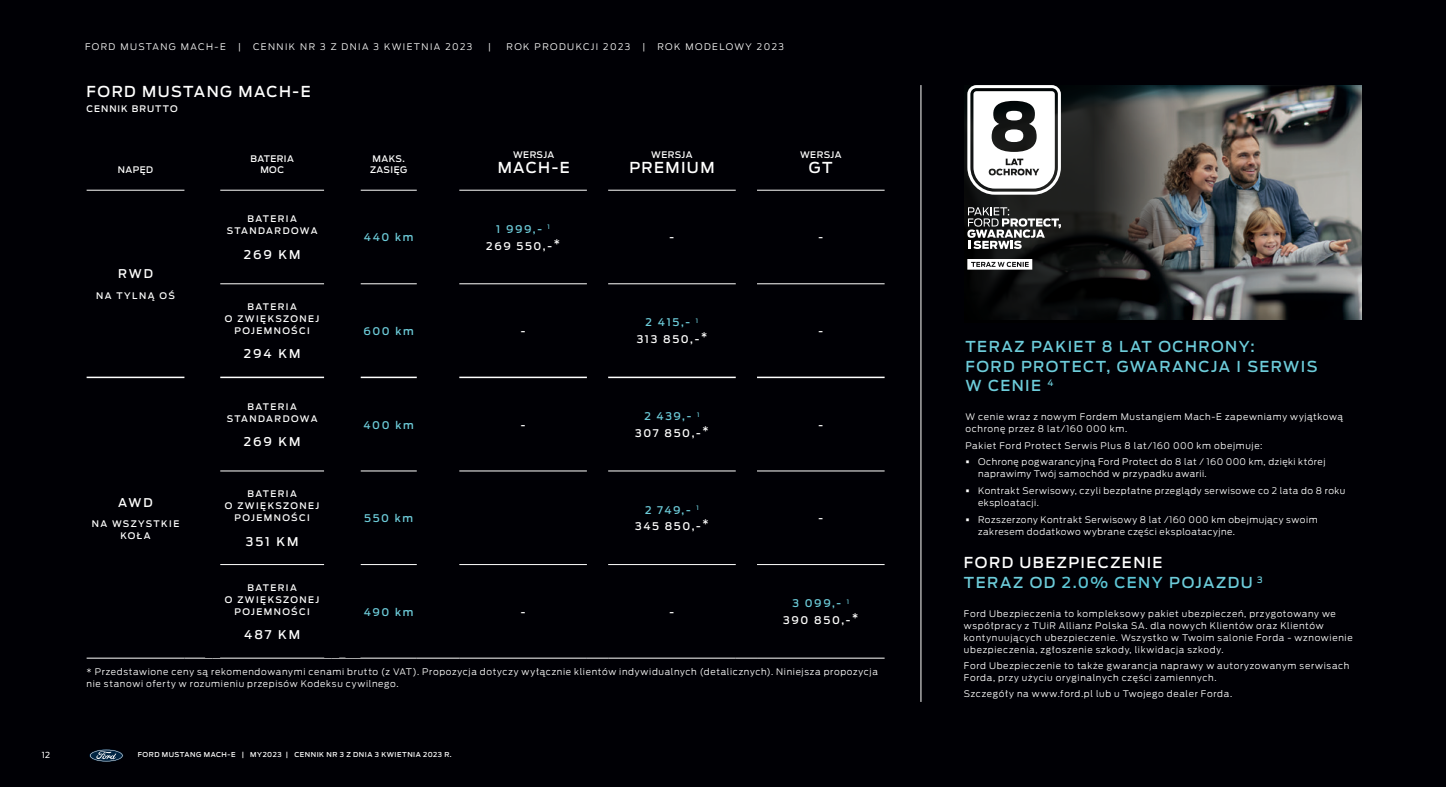
<style>
.page{position:relative;width:1446px;height:787px;background:#000005}
.page>*{position:absolute;margin:0;border:0;box-sizing:border-box;transform-origin:0 0}
.t1{font:500 15px/19.2px "Ford Antenna";letter-spacing:.095em;color:#fff}
.t2{font:500 15px/19.5px "Ford Antenna";letter-spacing:.095em;color:#6dccda}
.t3{font:500 12px "Ford Antenna";letter-spacing:.16em;color:#fff}
.t4{font:500 10.5px/16.8px "Ford Antenna";letter-spacing:.16em;color:#fff;text-align:center}
.t5{font:500 10.5px "Ford Antenna";letter-spacing:.16em;color:#6dccda}
.t6{font:300 9px/12px "Ford Antenna";letter-spacing:.07em;color:#fff}
.t7{font:500 9px/12px "Ford Antenna";letter-spacing:.15em;color:#fff;text-align:center}
.t8{font:300 9px/12px "Ford Antenna";letter-spacing:.05em;color:#fff}
.t9{font:300 9px "Ford Antenna";letter-spacing:.16em;color:#fff}
.t10{font:500 9px "Ford Antenna";letter-spacing:.11em;color:#fff}
.t11{font:500 9px/10.8px "Ford Antenna";letter-spacing:.045em;color:#fff}
.t12{font:500 9px/10.8px "Ford Antenna";letter-spacing:.05em;color:#fff;text-align:center}
.t13{font:8.25px "Ford Antenna";color:#fff}
.t14{font:500 6.75px "Ford Antenna";letter-spacing:.07em;color:#fff}
.s1{color:#6dccda}
.s2{font-weight:900;font-size:10.5px}
.s3{color:#5dc7d7}
</style>
<div class="page">
<svg style="left:89px;top:749px;width:34px;height:13px"></svg>
<svg style="left:90px;top:749px;width:33px;height:12px"></svg>
<img style="left:1204px;top:85px;width:157px;height:234px">
<svg style="left:964px;top:85px;width:240px;height:235px"></svg>
<hr style="left:920px;top:85px;width:1px;height:617px;background:#fff">
<svg style="left:87px;top:189px;width:97px;height:469px"></svg>
<hr style="left:87px;top:190px;width:97px;height:1px;background:#fff">
<hr style="left:220px;top:190px;width:104px;height:1px;background:#fff">
<hr style="left:360px;top:190px;width:57px;height:1px;background:#fff">
<hr style="left:220px;top:283px;width:104px;height:1px;background:#fff">
<hr style="left:360px;top:283px;width:57px;height:1px;background:#fff">
<hr style="left:459px;top:283px;width:128px;height:1px;background:#fff">
<hr style="left:608px;top:283px;width:128px;height:1px;background:#fff">
<hr style="left:757px;top:283px;width:127px;height:1px;background:#fff">
<hr style="left:220px;top:470px;width:104px;height:1px;background:#fff">
<hr style="left:360px;top:470px;width:57px;height:1px;background:#fff">
<hr style="left:459px;top:470px;width:128px;height:1px;background:#fff">
<hr style="left:608px;top:470px;width:128px;height:1px;background:#fff">
<hr style="left:757px;top:470px;width:127px;height:1px;background:#fff">
<hr style="left:220px;top:564px;width:104px;height:1px;background:#fff">
<hr style="left:360px;top:564px;width:57px;height:1px;background:#fff">
<hr style="left:459px;top:564px;width:128px;height:1px;background:#fff">
<hr style="left:608px;top:564px;width:128px;height:1px;background:#fff">
<hr style="left:757px;top:564px;width:127px;height:1px;background:#fff">
<hr style="left:459px;top:190px;width:128px;height:1px;background:#fff">
<hr style="left:608px;top:190px;width:128px;height:1px;background:#fff">
<hr style="left:757px;top:190px;width:127px;height:1px;background:#fff">
<hr style="left:87px;top:376px;width:97px;height:2px;background:#fff">
<hr style="left:220px;top:376px;width:104px;height:2px;background:#fff">
<hr style="left:360px;top:376px;width:57px;height:2px;background:#fff">
<hr style="left:459px;top:376px;width:128px;height:2px;background:#fff">
<hr style="left:608px;top:376px;width:128px;height:2px;background:#fff">
<hr style="left:757px;top:376px;width:127px;height:2px;background:#fff">
<hr style="left:87px;top:658px;width:97px;height:1px;background:#fff">
<svg style="left:184px;top:658px;width:29px;height:1px"></svg>
<hr style="left:213px;top:658px;width:119px;height:1px;background:#fff">
<hr style="left:353px;top:658px;width:64px;height:1px;background:#fff">
<hr style="left:459px;top:658px;width:128px;height:1px;background:#fff">
<hr style="left:608px;top:658px;width:128px;height:1px;background:#fff">
<hr style="left:757px;top:658px;width:127px;height:1px;background:#fff">
<hr style="left:417px;top:658px;width:42px;height:1px;background:#fff">
<svg style="left:332px;top:658px;width:21px;height:1px"></svg>
<svg style="left:587px;top:658px;width:21px;height:1px"></svg>
<svg style="left:736px;top:658px;width:21px;height:1px"></svg>
<svg style="left:967px;top:85px;width:94px;height:110px;background:#b0b1b1"></svg>
<svg style="left:967px;top:207px;width:94px;height:42px;background:#585959"></svg>
<svg style="left:967px;top:259px;width:65px;height:11px"></svg>
<p class="t9" style="left:85px;top:39px;width:142px">FORD MUSTANG MACH-E</p>
<p class="t6" style="left:238px;top:39px;width:4px">|</p>
<p class="t9" style="left:253px;top:39px;width:221px">CENNIK NR 3 Z DNIA 3 KWIETNIA 2023</p>
<p class="t6" style="left:488px;top:39px;width:4px">|</p>
<p class="t9" style="left:507px;top:39px;width:125px">ROK PRODUKCJI 2023</p>
<p class="t6" style="left:642px;top:39px;width:4px">|</p>
<p class="t9" style="left:657px;top:39px;width:128px">ROK MODELOWY 2023</p>
<h1 class="t1" style="left:87px;top:80px;width:225px">FORD MUSTANG MACH-E</h1>
<p class="t10" style="left:87px;top:101px;width:93px">CENNIK BRUTTO</p>
<p class="t7" style="left:118px;top:163px;width:37px">NAPĘD</p>
<p class="t12" style="left:250px;top:153px;width:45px">BATERIA<br>MOC</p>
<p class="t11" style="left:370px;top:153px;width:39px">MAKS.<br>ZASIĘG</p>
<p class="t7" style="left:513px;top:148px;width:43px">WERSJA</p>
<h1 class="t1" style="left:498px;top:156px;width:74px">MACH-E</h1>
<h2 class="t3" style="left:118px;top:263px;width:36px">RWD</h2>
<p class="t7" style="left:96px;top:288px;width:80px">NA TYLNĄ OŚ</p>
<p class="t7" style="left:227px;top:212px;width:92px">BATERIA<br>STANDARDOWA</p>
<h2 class="t3" style="left:244px;top:244px;width:58px">269 KM</h2>
<p class="t7" style="left:225px;top:299px;width:96px">BATERIA<br>O ZWIĘKSZONEJ<br>POJEMNOŚCI</p>
<h2 class="t3" style="left:244px;top:343px;width:58px">294 KM</h2>
<p class="t7" style="left:227px;top:399px;width:92px">BATERIA<br>STANDARDOWA</p>
<h2 class="t3" style="left:244px;top:431px;width:58px">269 KM</h2>
<p class="t5" style="left:364px;top:228px;width:51px">440 km</p>
<p class="t4" style="left:486px;top:219px;width:75px"><span class="s1">1 999,-</span> <sup>1<br></sup>269 550,-*</p>
<p class="t5" style="left:363px;top:321px;width:52px">600 km</p>
<p class="t4" style="left:521px;top:321px;width:6px">-</p>
<p class="t5" style="left:363px;top:415px;width:52px">400 km</p>
<p class="t4" style="left:521px;top:415px;width:6px">-</p>
<p class="t7" style="left:651px;top:148px;width:43px">WERSJA</p>
<h1 class="t1" style="left:629px;top:156px;width:87px">PREMIUM</h1>
<p class="t7" style="left:800px;top:148px;width:43px">WERSJA</p>
<h1 class="t1" style="left:809px;top:156px;width:25px">GT</h1>
<p class="t4" style="left:670px;top:228px;width:6px">-</p>
<p class="t4" style="left:818px;top:228px;width:6px">-</p>
<p class="t4" style="left:637px;top:313px;width:72px"><span class="s1">2 415,-</span> <sup>1<br></sup>313 850,-*</p>
<p class="t4" style="left:635px;top:407px;width:75px"><span class="s1">2 439,-</span> <sup>1<br></sup>307 850,-*</p>
<p class="t4" style="left:818px;top:321px;width:6px">-</p>
<p class="t4" style="left:818px;top:415px;width:6px">-</p>
<h2 class="t3" style="left:118px;top:491px;width:36px">AWD</h2>
<p class="t7" style="left:92px;top:517px;width:89px">NA WSZYSTKIE<br>KOŁA</p>
<p class="t7" style="left:225px;top:486px;width:96px">BATERIA<br>O ZWIĘKSZONEJ<br>POJEMNOŚCI</p>
<h2 class="t3" style="left:246px;top:531px;width:54px">351 KM</h2>
<p class="t7" style="left:225px;top:580px;width:96px">BATERIA<br>O ZWIĘKSZONEJ<br>POJEMNOŚCI</p>
<h2 class="t3" style="left:244px;top:624px;width:57px">487 KM</h2>
<p class="t5" style="left:364px;top:509px;width:51px">550 km</p>
<p class="t4" style="left:635px;top:500px;width:75px"><span class="s1">2 749,-</span> <sup>1<br></sup>345 850,-*</p>
<p class="t5" style="left:364px;top:602px;width:51px">490 km</p>
<p class="t4" style="left:521px;top:602px;width:6px">-</p>
<p class="t4" style="left:670px;top:602px;width:6px">-</p>
<p class="t4" style="left:818px;top:508px;width:6px">-</p>
<p class="t4" style="left:783px;top:593px;width:77px"><span class="s1">3 099,-</span> <sup>1<br></sup>390 850,-*</p>
<p class="t6" style="left:87px;top:664px;width:793px">* Przedstawione ceny są rekomendowanymi cenami brutto (z VAT). Propozycja dotyczy wyłącznie klientów indywidualnych (detalicznych). Niniejsza propozycja nie stanowi oferty w rozumieniu przepisów Kodeksu cywilnego.</p>
<p class="t13" style="left:42px;top:747px;width:10px">12</p>
<p class="t14" style="left:138px;top:749px;width:315px">FORD MUSTANG MACH-E | MY2023 | CENNIK NR 3 Z DNIA 3 KWIETNIA 2023 R.</p>
<h1 class="t2" style="left:965px;top:335px;width:354px">TERAZ PAKIET 8 LAT OCHRONY:<br>FORD PROTECT, GWARANCJA I SERWIS<br>W CENIE <sup>4</sup></h1>
<p class="t6" style="left:965px;top:410px;width:379px">W cenie wraz z nowym Fordem Mustangiem Mach-E zapewniamy wyjątkową ochronę przez 8 lat/160 000 km.</p>
<p class="t6" style="left:965px;top:438px;width:299px">Pakiet Ford Protect Serwis Plus 8 lat/160 000 km obejmuje:</p>
<p class="t8" style="left:978px;top:454px;width:349px;text-indent:-13px"><span class="s2">•</span> Ochronę pogwarancyjną Ford Protect do 8 lat / 160 000 km, dzięki której naprawimy Twój samochód w przypadku awarii.</p>
<p class="t6" style="left:978px;top:483px;width:369px;text-indent:-13px"><span class="s2">•</span> Kontrakt Serwisowy, czyli bezpłatne przeglądy serwisowe co 2 lata do 8 roku eksploatacji.</p>
<p class="t6" style="left:978px;top:513px;width:341px;text-indent:-13px"><span class="s2">•</span> Rozszerzony Kontrakt Serwisowy 8 lat /160 000 km obejmujący swoim zakresem dodatkowo wybrane części eksploatacyjne.</p>
<h1 class="t1" style="left:964px;top:551px;width:300px">FORD UBEZPIECZENIE<br><span class="s1">TERAZ OD</span> <span class="s3">2.0% CENY</span> <span class="s1">POJAZDU</span> <sup>3</sup></h1>
<p class="t6" style="left:964px;top:606px;width:390px">Ford Ubezpieczenia to kompleksowy pakiet ubezpieczeń, przygotowany we współpracy z TUiR Allianz Polska SA. dla nowych Klientów oraz Klientów kontynuujących ubezpieczenie. Wszystko w Twoim salonie Forda - wznowienie ubezpieczenia, zgłoszenie szkody, likwidacja szkody.</p>
<p class="t6" style="left:964px;top:658px;width:387px">Ford Ubezpieczenie to także gwarancja naprawy w autoryzowanym serwisach<br>Forda, przy użyciu oryginalnych części zamiennych.</p>
<p class="t6" style="left:964px;top:687px;width:270px">Szczegóły na www.ford.pl lub u Twojego dealer Forda.</p>
</div>
